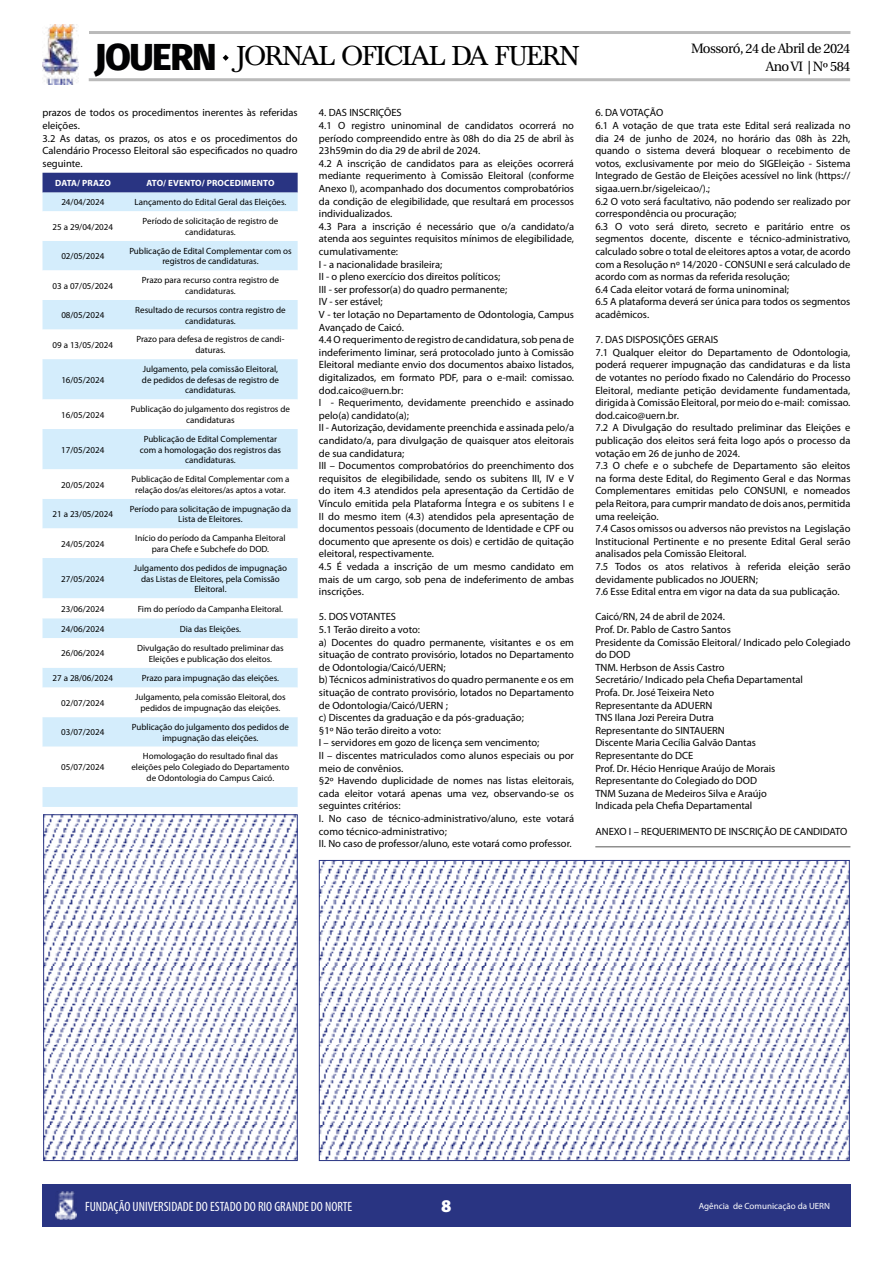
<style>
.page{position:relative;width:893px;height:1263px;background:#fff}
.page>*{position:absolute;margin:0;border:0;box-sizing:border-box;transform-origin:0 0}
.t1{font:800 37.5px "Fira Sans";letter-spacing:-.04em;color:#020203}
.t2{font:28.5px "Baskervald ADF Std";letter-spacing:-.04em;color:#000}
.t3{font:900 18px "Myriad Pro";color:#fff}
.t4{font:condensed 13.5px "Myriad Pro";color:#fff}
.t5{font:13.5px "Heuristica";letter-spacing:-.04em;color:#000}
.t6{font:10.5px/12.6px "Myriad Pro";color:#000}
.t7{font:9px/10.8px "Myriad Pro";color:#000;text-align:center}
.t8{font:700 9px "Myriad Pro";letter-spacing:.02em;color:#fff}
.t9{font:9px "Myriad Pro";color:#fff}
</style>
<div class="page">
<img style="left:43px;top:25px;width:35px;height:59px">
<hr style="left:89px;top:31px;width:761px;height:3px;background:#878787">
<hr style="left:89px;top:78px;width:761px;height:3px;background:#878787">
<svg style="left:222px;top:54px;width:7px;height:7px"></svg>
<div style="left:43px;top:1184px;width:808px;height:43px;background:#293482"></div>
<img style="left:55px;top:1191px;width:21px;height:29px">
<div style="left:43px;top:173px;width:255px;height:20px;background:#293482"></div>
<div style="left:43px;top:193px;width:255px;height:614px;background:#d4edfc"></div>
<svg style="left:43px;top:211px;width:255px;height:576px"></svg>
<hr style="left:595px;top:846px;width:255px;height:1px;background:#575756">
<img style="left:321px;top:862px;width:527px;height:297px">
<div style="left:319px;top:860px;width:531px;height:301px;border:1px solid #293482"></div>
<img style="left:45px;top:816px;width:251px;height:343px">
<div style="left:43px;top:814px;width:255px;height:347px;border:1px solid #293482"></div>
<h1 class="t1" style="left:95px;top:25px;width:124px">JOUERN</h1>
<h2 class="t2" style="left:237px;top:40px;width:344px">JORNAL OFICIAL DA FUERN</h2>
<p class="t5" style="left:691px;top:38px;width:161px">Mossoró, 24 de Abril de 2024</p>
<p class="t5" style="left:766px;top:56px;width:86px">Ano VI | Nº 584</p>
<p class="t6" style="left:43px;top:106px;width:257px">prazos de todos os procedimentos inerentes às referidas eleições.<br>3.2 As datas, os prazos, os atos e os procedimentos do Calendário Processo Eleitoral são especificados no quadro seguinte.</p>
<p class="t8" style="left:55px;top:177px;width:57px">DATA/ PRAZO</p>
<p class="t8" style="left:147px;top:177px;width:129px">ATO/ EVENTO/ PROCEDIMENTO</p>
<p class="t7" style="left:61px;top:197px;width:45px">24/04/2024</p>
<p class="t7" style="left:134px;top:197px;width:153px">Lançamento do Edital Geral das Eleições.</p>
<p class="t7" style="left:53px;top:221px;width:62px">25 a 29/04/2024</p>
<p class="t7" style="left:143px;top:216px;width:137px">Período de solicitação de registro de candidaturas.</p>
<p class="t7" style="left:61px;top:250px;width:45px">02/05/2024</p>
<p class="t7" style="left:129px;top:245px;width:164px">Publicação de Edital Complementar com os registros de candidaturas.</p>
<p class="t7" style="left:53px;top:280px;width:62px">03 a 07/05/2024</p>
<p class="t7" style="left:142px;top:275px;width:139px">Prazo para recurso contra registro de candidaturas.</p>
<p class="t7" style="left:61px;top:310px;width:45px">08/05/2024</p>
<p class="t7" style="left:135px;top:304px;width:152px">Resultado de recursos contra registro de candidaturas.</p>
<p class="t7" style="left:53px;top:339px;width:62px">09 a 13/05/2024</p>
<p class="t7" style="left:136px;top:334px;width:150px">Prazo para defesa de registros de candi&shy;daturas.</p>
<p class="t7" style="left:61px;top:374px;width:45px">16/05/2024</p>
<p class="t7" style="left:142px;top:363px;width:139px">Julgamento, pela comissão Eleitoral, de pedidos de defesas de registro de candidaturas.</p>
<p class="t7" style="left:61px;top:409px;width:45px">16/05/2024</p>
<p class="t7" style="left:131px;top:404px;width:161px">Publicação do julgamento dos registros de candidaturas</p>
<p class="t7" style="left:61px;top:444px;width:45px">17/05/2024</p>
<p class="t7" style="left:140px;top:433px;width:143px">Publicação de Edital Complementar com a homologação dos registros das candidaturas.</p>
<p class="t7" style="left:61px;top:479px;width:45px">20/05/2024</p>
<p class="t7" style="left:131px;top:473px;width:160px">Publicação de Edital Complementar com a relação dos/as eleitores/as aptos a votar.</p>
<p class="t7" style="left:53px;top:508px;width:62px">21 a 23/05/2024</p>
<p class="t7" style="left:130px;top:503px;width:163px">Período para solicitação de impugnação da<br>Lista de Eleitores.</p>
<p class="t7" style="left:61px;top:538px;width:45px">24/05/2024</p>
<p class="t7" style="left:135px;top:533px;width:152px">Início do período da Campanha Eleitoral para Chefe e Subchefe do DOD.</p>
<p class="t7" style="left:61px;top:573px;width:45px">27/05/2024</p>
<p class="t7" style="left:134px;top:562px;width:155px">Julgamento dos pedidos de impugnação das Listas de Eleitores, pela Comissão<br>Eleitoral.</p>
<p class="t7" style="left:61px;top:603px;width:45px">23/06/2024</p>
<p class="t7" style="left:138px;top:603px;width:147px">Fim do período da Campanha Eleitoral.</p>
<p class="t7" style="left:61px;top:623px;width:45px">24/06/2024</p>
<p class="t7" style="left:180px;top:623px;width:63px">Dia das Eleições.</p>
<p class="t7" style="left:61px;top:648px;width:45px">26/06/2024</p>
<p class="t7" style="left:137px;top:642px;width:148px">Divulgação do resultado preliminar das<br>Eleições e publicação dos eleitos.</p>
<p class="t7" style="left:53px;top:672px;width:62px">27 a 28/06/2024</p>
<p class="t7" style="left:142px;top:672px;width:139px">Prazo para impugnação das eleições.</p>
<p class="t7" style="left:61px;top:697px;width:45px">02/07/2024</p>
<p class="t7" style="left:135px;top:692px;width:152px">Julgamento, pela comissão Eleitoral, dos pedidos de impugnação das eleições.</p>
<p class="t7" style="left:61px;top:727px;width:45px">03/07/2024</p>
<p class="t7" style="left:132px;top:721px;width:159px">Publicação do julgamento dos pedidos de impugnação das eleições.</p>
<p class="t7" style="left:61px;top:762px;width:45px">05/07/2024</p>
<p class="t7" style="left:131px;top:751px;width:160px">Homologação do resultado final das eleições pelo Colegiado do Departamento de Odontologia do Campus Caicó.</p>
<p class="t6" style="left:319px;top:106px;width:257px">4. DAS INSCRIÇÕES<br>4.1 O registro uninominal de candidatos ocorrerá no período compreendido entre às 08h do dia 25 de abril às 23h59min do dia 29 de abril de 2024.<br>4.2 A inscrição de candidatos para as eleições ocorrerá mediante requerimento à Comissão Eleitoral (conforme Anexo I), acompanhado dos documentos comprobatórios da condição de elegibilidade, que resultará em processos individualizados.<br>4.3 Para a inscrição é necessário que o/a candidato/a atenda aos seguintes requisitos mínimos de elegibilidade, cumulativamente:<br>I - a nacionalidade brasileira;<br>II - o pleno exercício dos direitos políticos;<br>III - ser professor(a) do quadro permanente;<br>IV - ser estável;<br>V - ter lotação no Departamento de Odontologia, Campus Avançado de Caicó.<br>4.4 O requerimento de registro de candidatura, sob pena de indeferimento liminar, será protocolado junto à Comissão Eleitoral mediante envio dos documentos abaixo listados, digitalizados, em formato PDF, para o e-mail: comissao. dod.caico@uern.br:<br>I - Requerimento, devidamente preenchido e assinado pelo(a) candidato(a);<br>II - Autorização, devidamente preenchida e assinada pelo/a candidato/a, para divulgação de quaisquer atos eleitorais de sua candidatura;<br>III – Documentos comprobatórios do preenchimento dos requisitos de elegibilidade, sendo os subitens III, IV e V do item 4.3 atendidos pela apresentação da Certidão de Vínculo emitida pela Plataforma Íntegra e os subitens I e II do mesmo item (4.3) atendidos pela apresentação de documentos pessoais (documento de Identidade e CPF ou documento que apresente os dois) e certidão de quitação eleitoral, respectivamente.<br>4.5 É vedada a inscrição de um mesmo candidato em mais de um cargo, sob pena de indeferimento de ambas inscrições.</p>
<p class="t6" style="left:319px;top:610px;width:257px">5. DOS VOTANTES<br>5.1 Terão direito a voto:<br>a) Docentes do quadro permanente, visitantes e os em situação de contrato provisório, lotados no Departamento de Odontologia/Caicó/UERN;<br>b) Técnicos administrativos do quadro permanente e os em situação de contrato provisório, lotados no Departamento de Odontologia/Caicó/UERN ;<br>c) Discentes da graduação e da pós-graduação;<br>§1º Não terão direito a voto:<br>I – servidores em gozo de licença sem vencimento;<br>II – discentes matriculados como alunos especiais ou por meio de convênios.<br>§2º Havendo duplicidade de nomes nas listas eleitorais, cada eleitor votará apenas uma vez, observando-se os seguintes critérios:<br>I. No caso de técnico-administrativo/aluno, este votará como técnico-administrativo;<br>II. No caso de professor/aluno, este votará como professor.</p>
<p class="t6" style="left:595px;top:106px;width:257px">6. DA VOTAÇÃO<br>6.1 A votação de que trata este Edital será realizada no dia 24 de junho de 2024, no horário das 08h às 22h, quando o sistema deverá bloquear o recebimento de votos, exclusivamente por meio do SIGEleição - Sistema Integrado de Gestão de Eleições acessível no link (https:// sigaa.uern.br/sigeleicao/).;<br>6.2 O voto será facultativo, não podendo ser realizado por correspondência ou procuração;<br>6.3 O voto será direto, secreto e paritário entre os segmentos docente, discente e técnico-administrativo, calculado sobre o total de eleitores aptos a votar, de acordo com a Resolução nº 14/2020 - CONSUNI e será calculado de acordo com as normas da referida resolução;<br>6.4 Cada eleitor votará de forma uninominal;<br>6.5 A plataforma deverá ser única para todos os segmentos acadêmicos.</p>
<p class="t6" style="left:595px;top:333px;width:257px">7. DAS DISPOSIÇÕES GERAIS<br>7.1 Qualquer eleitor do Departamento de Odontologia, poderá requerer impugnação das candidaturas e da lista de votantes no período fixado no Calendário do Processo Eleitoral, mediante petição devidamente fundamentada, dirigida à Comissão Eleitoral, por meio do e-mail: comissao. dod.caico@uern.br.<br>7.2 A Divulgação do resultado preliminar das Eleições e publicação dos eleitos será feita logo após o processo da votação em 26 de junho de 2024.<br>7.3 O chefe e o subchefe de Departamento são eleitos na forma deste Edital, do Regimento Geral e das Normas Complementares emitidas pelo CONSUNI, e nomeados pela Reitora, para cumprir mandato de dois anos, permitida uma reeleição.<br>7.4 Casos omissos ou adversos não previstos na Legislação Institucional Pertinente e no presente Edital Geral serão analisados pela Comissão Eleitoral.<br>7.5 Todos os atos relativos à referida eleição serão devidamente publicados no JOUERN;<br>7.6 Esse Edital entra em vigor na data da sua publicação.</p>
<p class="t6" style="left:595px;top:610px;width:257px">Caicó/RN, 24 de abril de 2024.<br>Prof. Dr. Pablo de Castro Santos<br>Presidente da Comissão Eleitoral/ Indicado pelo Colegiado do DOD<br>TNM. Herbson de Assis Castro<br>Secretário/ Indicado pela Chefia Departamental<br>Profa. Dr. José Teixeira Neto<br>Representante da ADUERN<br>TNS Ilana Jozi Pereira Dutra<br>Representante do SINTAUERN<br>Discente Maria Cecília Galvão Dantas<br>Representante do DCE<br>Prof. Dr. Hécio Henrique Araújo de Morais<br>Representante do Colegiado do DOD<br>TNM Suzana de Medeiros Silva e Araújo<br>Indicada pela Chefia Departamental</p>
<p class="t6" style="left:595px;top:825px;width:254px">ANEXO I – REQUERIMENTO DE INSCRIÇÃO DE CANDIDATO</p>
<p class="t4" style="left:85px;top:1198px;width:269px">FUNDAÇÃO UNIVERSIDADE DO ESTADO DO RIO GRANDE DO NORTE</p>
<h3 class="t3" style="left:441px;top:1194px;width:12px">8</h3>
<p class="t9" style="left:699px;top:1200px;width:133px">Agência de Comunicação da UERN</p>
</div>
